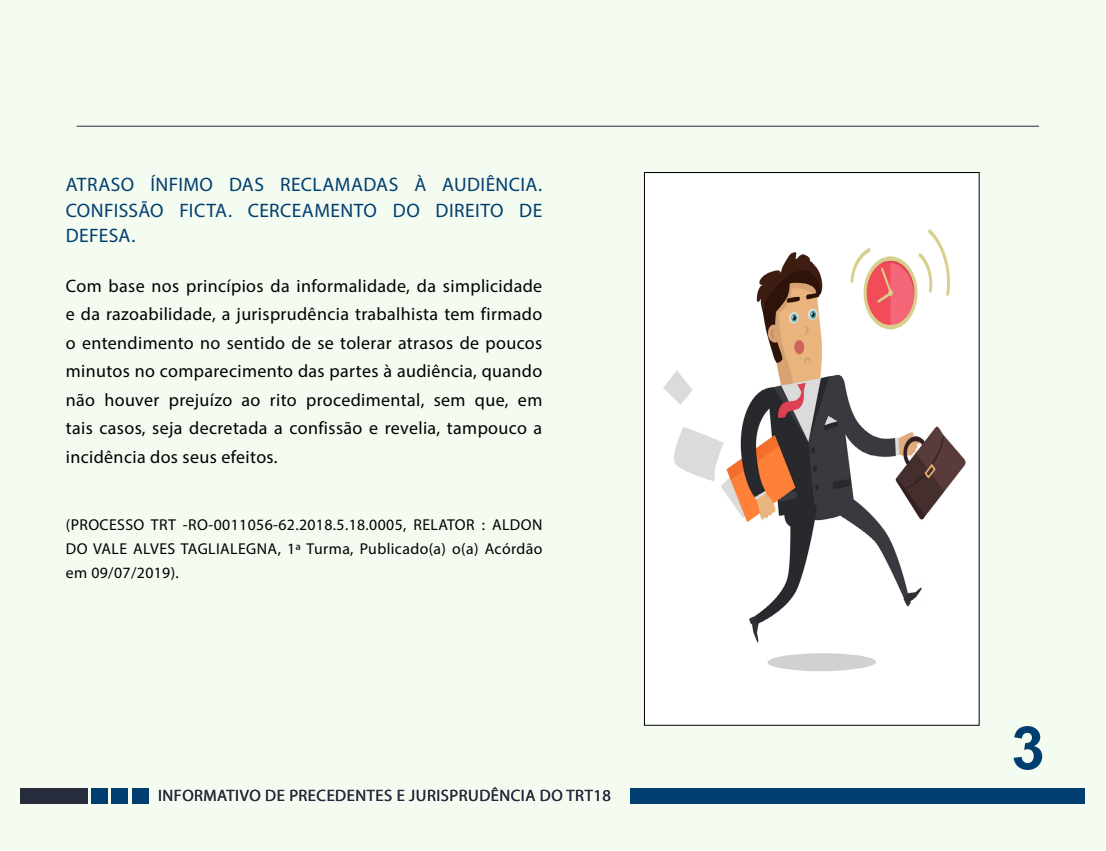
<style>
.page{position:relative;width:1106px;height:851px;background:#fff}
.page>*{position:absolute;margin:0;border:0;box-sizing:border-box;transform-origin:0 0}
.t1{font:700 60px "Arial";color:#003e6f}
.t2{font:19.5px/25.5px "Myriad Pro";letter-spacing:.015em;color:#003e6f;text-align:justify}
.t3{font:18px/28.5px "Myriad Pro";letter-spacing:.02em;color:#000;text-align:justify}
.t4{font:16.5px "Myriad Pro";letter-spacing:.03em;color:#272c3d}
.t5{font:15.75px/24px "Myriad Pro";letter-spacing:.025em;color:#000;text-align:justify}
</style>
<div class="page">
<div style="left:1px;top:1px;width:1104px;height:849px;background:#f4fbf0"></div>
<hr style="left:77px;top:126px;width:962px;height:1px;background:#272c3d">
<div style="left:20px;top:787px;width:67px;height:16px;background:#272c3d"></div>
<div style="left:630px;top:787px;width:454px;height:16px;background:#003e6f"></div>
<div style="left:91px;top:787px;width:17px;height:16px;background:#003e6f"></div>
<div style="left:112px;top:787px;width:16px;height:16px;background:#003e6f"></div>
<div style="left:132px;top:787px;width:16px;height:16px;background:#003e6f"></div>
<img style="left:646px;top:174px;width:331px;height:549px">
<p class="t2" style="left:66px;top:171px;width:478px">ATRASO ÍNFIMO DAS RECLAMADAS À AUDIÊNCIA.<br>CONFISSÃO FICTA. CERCEAMENTO DO DIREITO DE DEFESA.</p>
<p class="t3" style="left:66px;top:271px;width:478px">Com base nos princípios da informalidade, da simplicidade e da razoabilidade, a jurisprudência trabalhista tem firmado o entendimento no sentido de se tolerar atrasos de poucos minutos no comparecimento das partes à audiência, quando não houver prejuízo ao rito procedimental, sem que, em tais casos, seja decretada a confissão e revelia, tampouco a incidência dos seus efeitos.</p>
<p class="t5" style="left:66px;top:513px;width:478px">(PROCESSO TRT -RO-0011056-62.2018.5.18.0005, RELATOR : ALDON DO VALE ALVES TAGLIALEGNA, 1ª Turma, Publicado(a) o(a) Acórdão em 09/07/2019).</p>
<p class="t4" style="left:158px;top:785px;width:454px">INFORMATIVO DE PRECEDENTES E JURISPRUDÊNCIA DO TRT18</p>
<h1 class="t1" style="left:1011px;top:705px;width:35px">3</h1>
</div>
